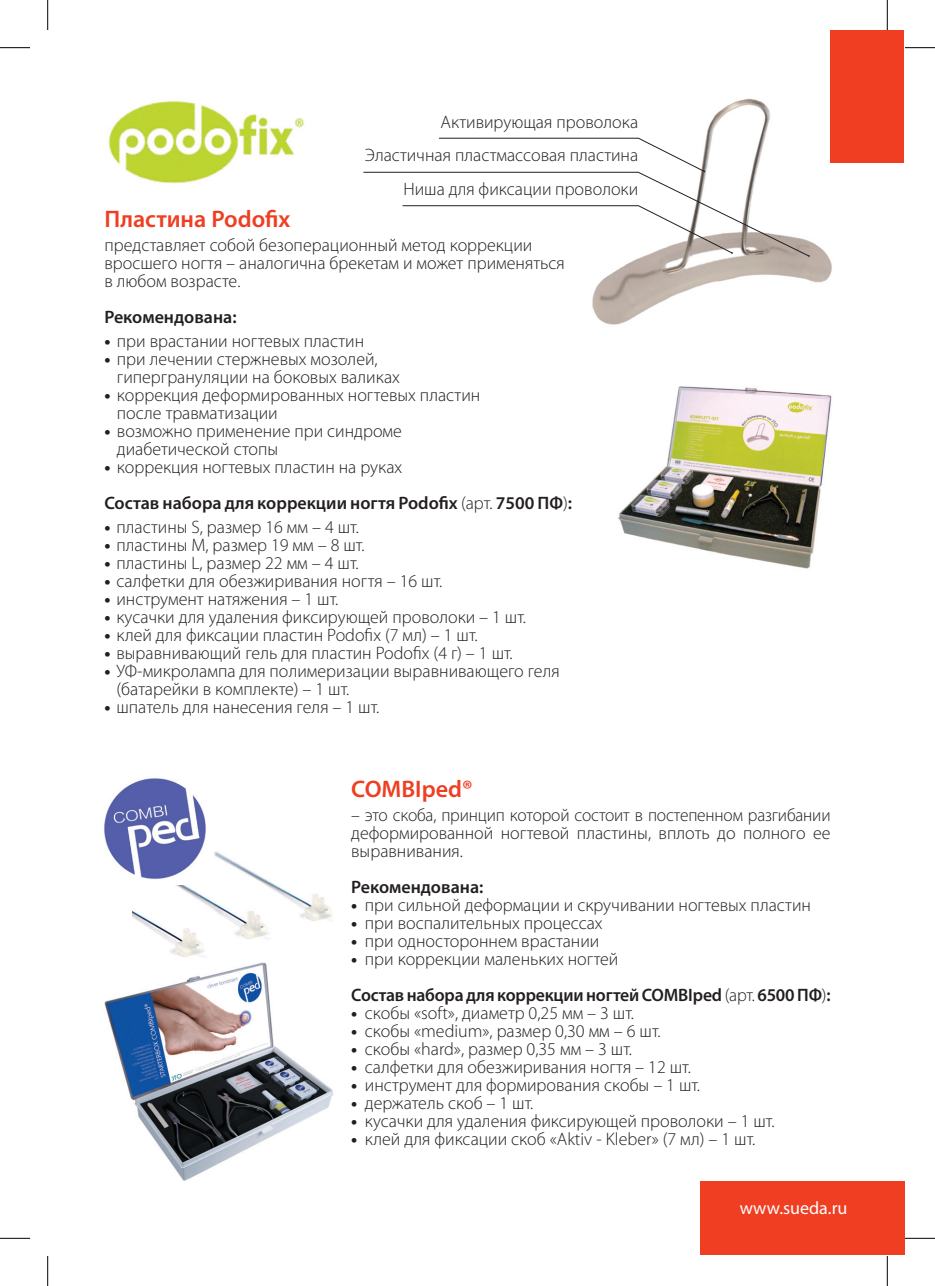
<style>
.page{position:relative;width:935px;height:1286px;background:#fff}
.page>*{position:absolute;margin:0;border:0;box-sizing:border-box;transform-origin:0 0}
.t1{font:600 24px "Myriad Pro";color:#ef3e22}
.t2{font:300 18px/18px "Myriad Pro";color:#231f20}
.t3{font:600 18px/36px "Myriad Pro";letter-spacing:-.005em;color:#231f20}
.t4{font:18px "Myriad Pro";color:#fff}
.s1{font-weight:700}
.s2{font-weight:300}
</style>
<div class="page">
<img style="left:514px;top:98px;width:318px;height:227px">
<svg style="left:363px;top:138px;width:446px;height:119px"></svg>
<div style="left:830px;top:31px;width:74px;height:132px;background:#ef3e22"></div>
<div style="left:700px;top:1182px;width:204px;height:73px;background:#ef3e22"></div>
<img style="left:133px;top:851px;width:199px;height:106px">
<img style="left:618px;top:386px;width:214px;height:183px">
<img style="left:108px;top:100px;width:197px;height:84px">
<img style="left:104px;top:962px;width:230px;height:219px">
<div style="left:95px;top:773px;width:119px;height:112px;background:#fff"></div>
<img style="left:104px;top:778px;width:102px;height:101px">
<hr style="left:0;top:47px;width:30px;height:1px;background:#000">
<hr style="left:904px;top:47px;width:30px;height:1px;background:#000">
<hr style="left:0;top:1238px;width:30px;height:1px;background:#000">
<hr style="left:904px;top:1238px;width:30px;height:1px;background:#000">
<hr style="left:47px;top:0;width:1px;height:30px;background:#000">
<hr style="left:47px;top:1256px;width:1px;height:30px;background:#000">
<hr style="left:886px;top:0;width:1px;height:30px;background:#000">
<hr style="left:886px;top:1256px;width:1px;height:30px;background:#000">
<p class="t2" style="left:440px;top:113px;width:199px">Активирующая проволока</p>
<p class="t2" style="left:365px;top:147px;width:275px">Эластичная пластмассовая пластина</p>
<p class="t2" style="left:403px;top:181px;width:236px">Ниша для фиксации проволоки</p>
<h1 class="t1" style="left:104px;top:204px;width:187px">Пластина Podofix</h1>
<p class="t2" style="left:104px;top:236px;width:462px">представляет собой безоперационный метод коррекции вросшего ногтя – аналогична брекетам и может применяться в любом возрасте.</p>
<p class="t3" style="left:104px;top:298px;width:134px">Рекомендована:</p>
<p class="t2" style="left:104px;top:332px;width:261px"><span class="s1">•</span> при врастании ногтевых пластин</p>
<p class="t2" style="left:117px;top:350px;width:284px;text-indent:-12px"><span class="s1">•</span> при лечении стержневых мозолей, гипергрануляции на боковых валиках</p>
<p class="t2" style="left:117px;top:386px;width:365px;text-indent:-12px"><span class="s1">•</span> коррекция деформированных ногтевых пластин после травматизации</p>
<p class="t2" style="left:117px;top:422px;width:286px;text-indent:-12px"><span class="s1">•</span> возможно применение при синдроме диабетической стопы</p>
<p class="t3" style="left:104px;top:448px;width:469px"><span class="s1">•</span> <span class="s2">коррекция ногтевых пластин на руках<br></span>Состав набора для коррекции ногтя Podofix <span class="s2">(арт.</span> 7500 ПФ<span class="s2">)</span>:</p>
<p class="t2" style="left:104px;top:518px;width:256px"><span class="s1">•</span> пластины S, размер 16 мм – 4 шт.</p>
<p class="t2" style="left:104px;top:536px;width:261px"><span class="s1">•</span> пластины М, размер 19 мм – 8 шт.</p>
<p class="t2" style="left:104px;top:554px;width:256px"><span class="s1">•</span> пластины L, размер 22 мм – 4 шт.</p>
<p class="t2" style="left:104px;top:572px;width:339px"><span class="s1">•</span> салфетки для обезжиривания ногтя – 16 шт.</p>
<p class="t2" style="left:104px;top:590px;width:235px"><span class="s1">•</span> инструмент натяжения – 1 шт.</p>
<p class="t2" style="left:104px;top:608px;width:423px"><span class="s1">•</span> кусачки для удаления фиксирующей проволоки – 1 шт.</p>
<p class="t2" style="left:104px;top:626px;width:374px"><span class="s1">•</span> клей для фиксации пластин Podofix (7 мл) – 1 шт.</p>
<p class="t2" style="left:104px;top:644px;width:410px"><span class="s1">•</span> выравнивающий гель для пластин Podofix (4 г) – 1 шт.</p>
<p class="t2" style="left:116px;top:662px;width:445px;text-indent:-12px"><span class="s1">•</span> УФ-микролампа для полимеризации выравнивающего геля (батарейки в комплекте) – 1 шт.</p>
<p class="t2" style="left:104px;top:698px;width:276px"><span class="s1">•</span> шпатель для нанесения геля – 1 шт.</p>
<h1 class="t1" style="left:351px;top:773px;width:123px">COMBIped®</h1>
<p class="t2" style="left:351px;top:806px;width:481px;text-align:justify">– это скоба, принцип которой состоит в постепенном разгибании деформированной ногтевой пластины, вплоть до полного ее выравнивания.</p>
<p class="t3" style="left:351px;top:868px;width:134px">Рекомендована:</p>
<p class="t2" style="left:351px;top:896px;width:461px"><span class="s1">•</span> при сильной деформации и скручивании ногтевых пластин</p>
<p class="t2" style="left:351px;top:914px;width:253px"><span class="s1">•</span> при воспалительных процессах</p>
<p class="t2" style="left:351px;top:932px;width:250px"><span class="s1">•</span> при одностороннем врастании</p>
<p class="t3" style="left:351px;top:940px;width:481px"><span class="s1">•</span> <span class="s2">при коррекции маленьких ногтей<br></span>Состав набора для коррекции ногтей COMBIped <span class="s2">(арт.</span> 6500 ПФ<span class="s2">)</span>:</p>
<p class="t2" style="left:351px;top:1004px;width:284px"><span class="s1">•</span> cкобы «soft», диаметр 0,25 мм – 3 шт.</p>
<p class="t2" style="left:351px;top:1022px;width:311px"><span class="s1">•</span> cкобы «medium», размер 0,30 мм – 6 шт.</p>
<p class="t2" style="left:351px;top:1040px;width:282px"><span class="s1">•</span> cкобы «hard», размер 0,35 мм – 3 шт.</p>
<p class="t2" style="left:351px;top:1058px;width:341px"><span class="s1">•</span> салфетки для обезжиривания ногтя – 12 шт.</p>
<p class="t2" style="left:351px;top:1076px;width:350px"><span class="s1">•</span> инструмент для формирования скобы – 1 шт.</p>
<p class="t2" style="left:351px;top:1094px;width:184px"><span class="s1">•</span> держатель скоб – 1 шт.</p>
<p class="t2" style="left:351px;top:1112px;width:425px"><span class="s1">•</span> кусачки для удаления фиксирующей проволоки – 1 шт.</p>
<p class="t2" style="left:351px;top:1130px;width:405px"><span class="s1">•</span> клей для фиксации скоб «Aktiv - Kleber» (7 мл) – 1 шт.</p>
<p class="t4" style="left:739px;top:1196px;width:109px">www.sueda.ru</p>
</div>
